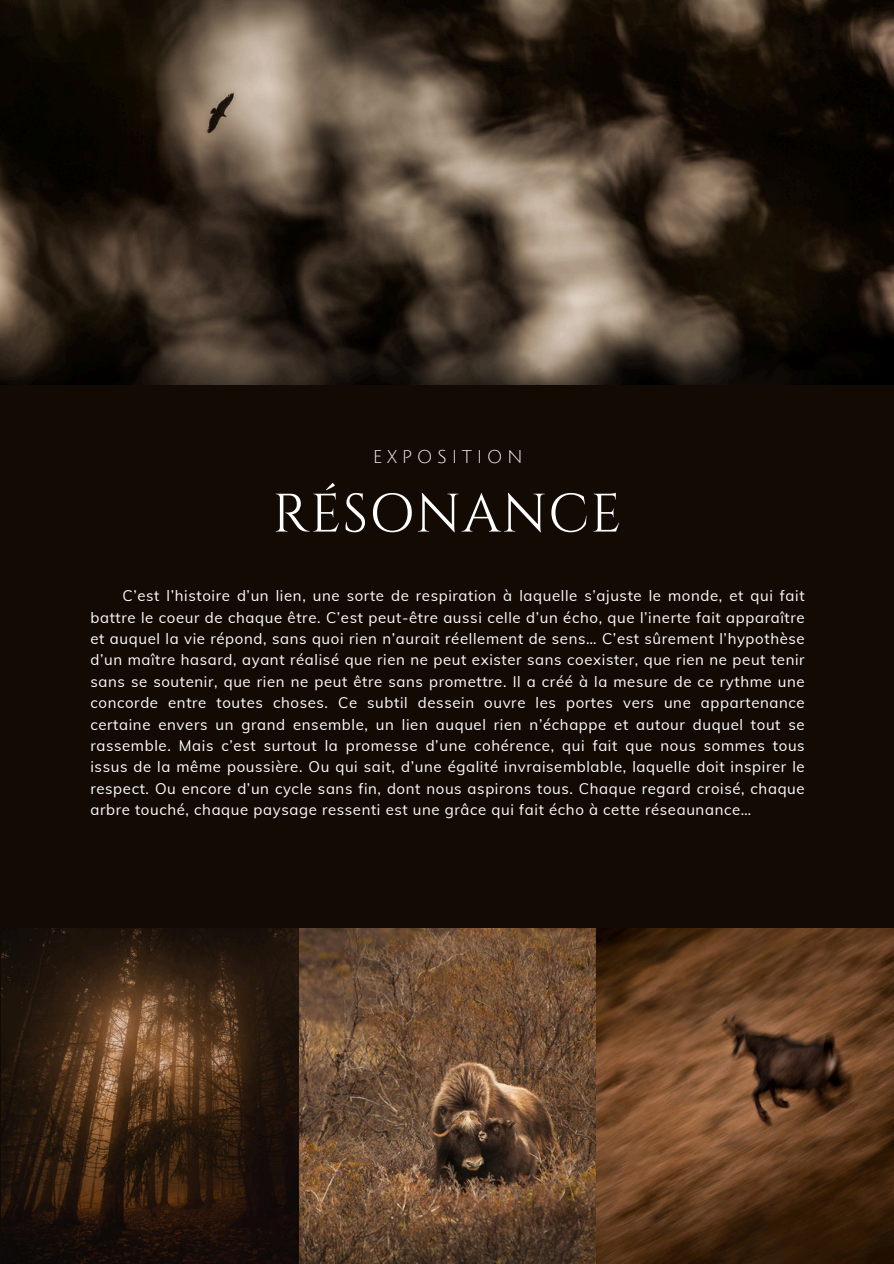
<style>
.page{position:relative;width:894px;height:1264px;background:#fff}
.page>*{position:absolute;margin:0;border:0;box-sizing:border-box;transform-origin:0 0}
.t1{font:54px "Cinzel";letter-spacing:.02em;color:#fff}
.t2{font:18px "Julius Sans One";letter-spacing:.25em;color:#f8f8f8}
.t3{font:15px/21.3px "Muli";letter-spacing:.04em;color:#fff;text-align:justify}
</style>
<div class="page">
<div style="left:0;top:0;width:893px;height:1263px;background:#130a04"></div>
<img style="left:0;top:0;width:893px;height:385px">
<img style="left:1px;top:928px;width:892px;height:335px">
<p class="t2" style="left:372px;top:448px;width:152px">EXPOSITION</p>
<h1 class="t1" style="left:272px;top:479px;width:350px">RÉSONANCE</h1>
<h2 class="t3" style="left:90px;top:585px;width:715px;text-indent:32px">C’est l’histoire d’un lien, une sorte de respiration à laquelle s’ajuste le monde, et qui fait battre le coeur de chaque être. C’est peut-être aussi celle d’un écho, que l’inerte fait apparaître et auquel la vie répond, sans quoi rien n’aurait réellement de sens… C’est sûrement l’hypothèse d’un maître hasard, ayant réalisé que rien ne peut exister sans coexister, que rien ne peut tenir sans se soutenir, que rien ne peut être sans promettre. Il a créé à la mesure de ce rythme une concorde entre toutes choses. Ce subtil dessein ouvre les portes vers une appartenance certaine envers un grand ensemble, un lien auquel rien n’échappe et autour duquel tout se rassemble. Mais c’est surtout la promesse d’une cohérence, qui fait que nous sommes tous issus de la même poussière. Ou qui sait, d’une égalité invraisemblable, laquelle doit inspirer le respect. Ou encore d’un cycle sans fin, dont nous aspirons tous. Chaque regard croisé, chaque arbre touché, chaque paysage ressenti est une grâce qui fait écho à cette réseaunance…</h2>
</div>
